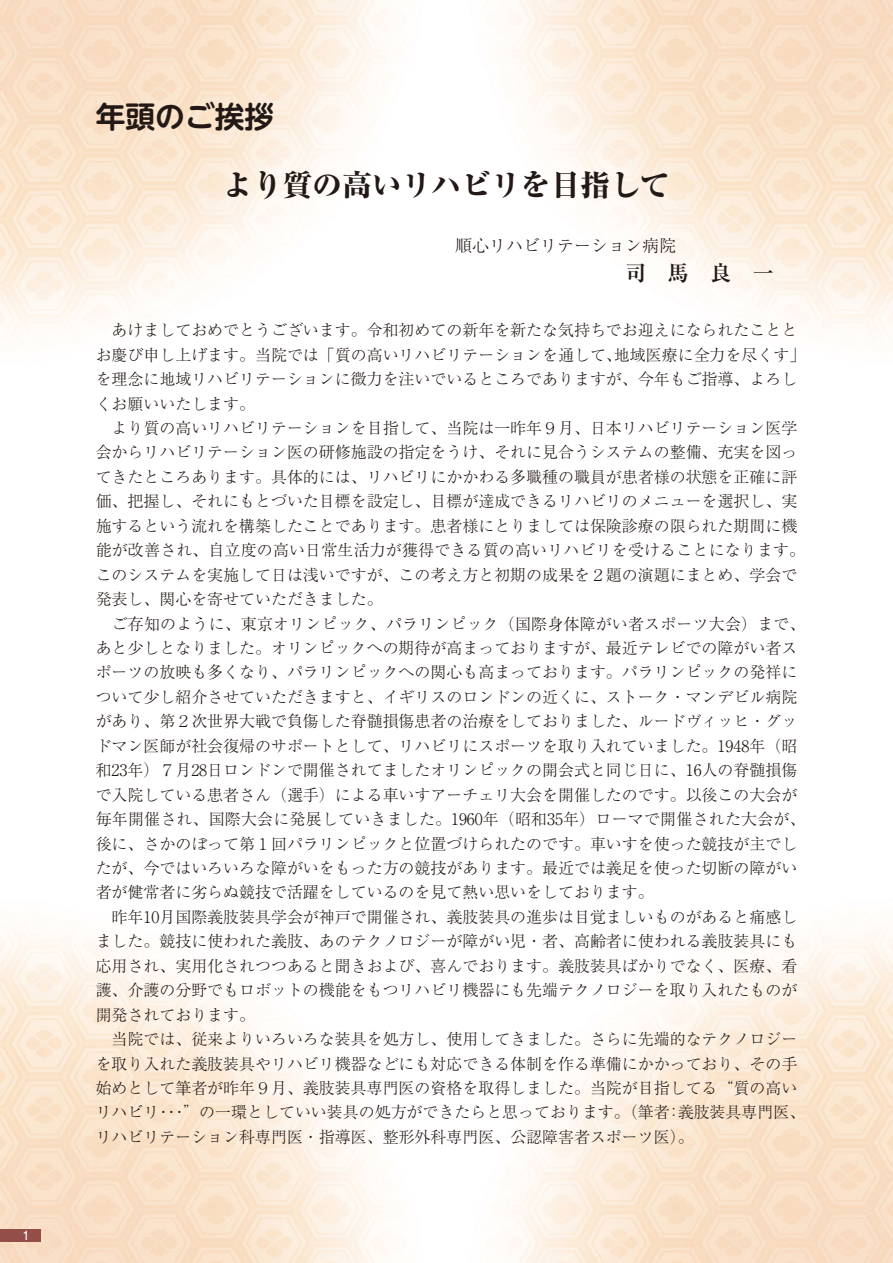
<style>
.page{position:relative;width:893px;height:1263px;background:#fff}
.page>*{position:absolute;margin:0;border:0;box-sizing:border-box;transform-origin:0 0}
.t1{font:800 29.7px "Ryumin Pr 6";color:#221815}
.t2{font:700 29.7px "UD Shin M Go Pr 6 De";color:#221815}
.t3{font:700 21.3px "Ryumin Pr 6";color:#221815}
.t4{font:300 16.95px "Ryumin Pr 6";color:#221815}
.t5{font:300 15.9px/24.5px "Ryumin Pr 6";color:#221815}
.t6{font:11.7px "Gothic MB101 Pr 6";color:#fff}
</style>
<div class="page">
<img style="left:0;top:0;width:387px;height:335px">
<img style="left:507px;top:0;width:386px;height:336px">
<img style="left:506px;top:928px;width:387px;height:335px">
<img style="left:0;top:927px;width:386px;height:336px">
<div style="left:0;top:1229px;width:40px;height:13px;background:#944e4a"></div>
<p class="t6" style="left:20px;top:1225px;width:13px">１</p>
<h1 class="t2" style="left:96px;top:92px;width:180px">年頭のご挨拶</h1>
<h1 class="t1" style="left:223px;top:162px;width:448px">より質の高いリハビリを目指して</h1>
<p class="t4" style="left:455px;top:232px;width:223px">順心リハビリテーション病院</p>
<h2 class="t3" style="left:625px;top:256px;width:150px">司　馬　良　一</h2>
<p class="t5" style="left:96px;top:317px;width:711px">　あけましておめでとうございます。令和初めての新年を新たな気持ちでお迎えになられたこととお慶び申し上げます。当院では「質の高いリハビリテーションを通して、地域医療に全力を尽くす」を理念に地域リハビリテーションに微力を注いでいるところでありますが、今年もご指導、よろしくお願いいたします。<br>　より質の高いリハビリテーションを目指して、当院は一昨年９月、日本リハビリテーション医学会からリハビリテーション医の研修施設の指定をうけ、それに見合うシステムの整備、充実を図ってきたところあります。具体的には、リハビリにかかわる多職種の職員が患者様の状態を正確に評価、把握し、それにもとづいた目標を設定し、目標が達成できるリハビリのメニューを選択し、実施するという流れを構築したことであります。患者様にとりましては保険診療の限られた期間に機能が改善され、自立度の高い日常生活力が獲得できる質の高いリハビリを受けることになります。このシステムを実施して日は浅いですが、この考え方と初期の成果を２題の演題にまとめ、学会で発表し、関心を寄せていただきました。<br>　ご存知のように、東京オリンピック、パラリンピック（国際身体障がい者スポーツ大会）まで、あと少しとなりました。オリンピックへの期待が高まっておりますが、最近テレビでの障がい者スポーツの放映も多くなり、パラリンピックへの関心も高まっております。パラリンピックの発祥について少し紹介させていただきますと、イギリスのロンドンの近くに、ストーク・マンデビル病院があり、第２次世界大戦で負傷した脊髄損傷患者の治療をしておりました、ルードヴィッヒ・グッドマン医師が社会復帰のサポートとして、リハビリにスポーツを取り入れていました。1948年（昭和23年）７月28日ロンドンで開催されてましたオリンピックの開会式と同じ日に、16人の脊髄損傷で入院している患者さん（選手）による車いすアーチェリ大会を開催したのです。以後この大会が毎年開催され、国際大会に発展していきました。1960年（昭和35年）ローマで開催された大会が、後に、さかのぼって第１回パラリンピックと位置づけられたのです。車いすを使った競技が主でしたが、今ではいろいろな障がいをもった方の競技があります。最近では義足を使った切断の障がい者が健常者に劣らぬ競技で活躍をしているのを見て熱い思いをしております。<br>　昨年10月国際義肢装具学会が神戸で開催され、義肢装具の進歩は目覚ましいものがあると痛感しました。競技に使われた義肢、あのテクノロジーが障がい児・者、高齢者に使われる義肢装具にも応用され、実用化されつつあると聞きおよび、喜んでおります。義肢装具ばかりでなく、医療、看護、介護の分野でもロボットの機能をもつリハビリ機器にも先端テクノロジーを取り入れたものが開発されております。<br>　当院では、従来よりいろいろな装具を処方し、使用してきました。さらに先端的なテクノロジーを取り入れた義肢装具やリハビリ機器などにも対応できる体制を作る準備にかかっており、その手始めとして筆者が昨年９月、義肢装具専門医の資格を取得しました。当院が目指してる“質の高いリハビリ・・・”の一環としていい装具の処方ができたらと思っております。（筆者：義肢装具専門医、リハビリテーション科専門医・指導医、整形外科専門医、公認障害者スポーツ医）。</p>
</div>
